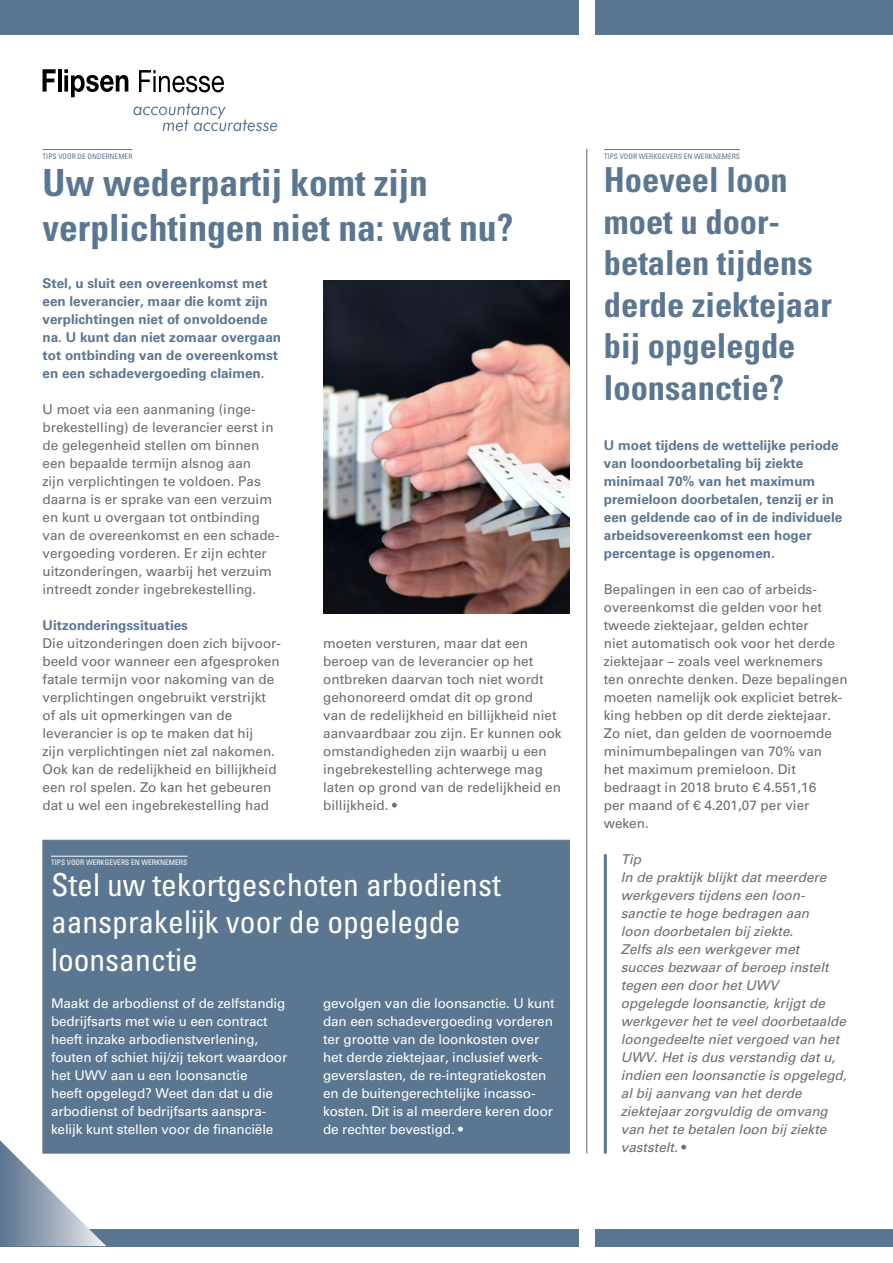
<style>
.page{position:relative;width:893px;height:1263px;background:#fff}
.page>*{position:absolute;margin:0;border:0;box-sizing:border-box;transform-origin:0 0}
.t1{font:700 condensed 37.5px/45px "Univers LT Std";color:#5b7690}
.t2{font:700 condensed 34.5px/41.4px "Univers LT Std";color:#5b7690}
.t3{font:condensed 31.5px/37.8px "Univers LT Std";color:#fff}
.t4{font:13.5px/18px "Univers LT Std";color:#6d6b6b}
.t5{font:13.5px/18px "Univers LT Std";letter-spacing:-.01em;color:#fff}
.t6{font:italic 13.5px/18px "Univers LT Std";color:#6d6b6b}
.t7{font:700 13.5px/18px "Univers LT Std";color:#5b7690}
.t8{font:condensed 7.5px "Univers LT Std";color:#5b7690}
.t9{font:condensed 7.5px "Univers LT Std";color:#fff}
.s1{color:#5b7690}
.s2{font-style:normal;color:#5b7690}
</style>
<div class="page">
<div style="left:595px;top:0;width:298px;height:34px;background:#5b7690"></div>
<div style="left:0;top:0;width:578px;height:34px;background:#5b7690"></div>
<div style="left:595px;top:1229px;width:298px;height:17px;background:#5b7690"></div>
<div style="left:0;top:1229px;width:578px;height:17px;background:#5b7690"></div>
<svg style="left:43px;top:69px;width:13px;height:23px"></svg>
<hr style="left:58px;top:69px;width:3px;height:23px;background:#000">
<svg style="left:64px;top:69px;width:64px;height:28px"></svg>
<svg style="left:139px;top:70px;width:85px;height:22px"></svg>
<svg style="left:134px;top:104px;width:143px;height:27px"></svg>
<svg style="left:0;top:1140px;width:106px;height:106px"></svg>
<div style="left:43px;top:840px;width:527px;height:313px;background:#5b7690"></div>
<hr style="left:586px;top:149px;width:1px;height:1004px;background:#6d6b6b">
<hr style="left:43px;top:149px;width:90px;height:1px;background:#5b7690">
<hr style="left:604px;top:149px;width:136px;height:1px;background:#5b7690">
<hr style="left:51px;top:856px;width:136px;height:1px;background:#fff">
<img style="left:323px;top:281px;width:247px;height:332px">
<hr style="left:604px;top:854px;width:3px;height:299px;background:#5b7690">
<p class="t8" style="left:43px;top:151px;width:92px">TIPS VOOR DE ONDERNEMER</p>
<h1 class="t1" style="left:43px;top:160px;width:472px">Uw wederpartij komt zijn verplichtingen niet na: wat nu?</h1>
<p class="t7" style="left:43px;top:274px;width:240px">Stel, u sluit een overeenkomst met een leverancier, maar die komt zijn verplichtingen niet of onvoldoende na. U kunt dan niet zomaar overgaan tot ontbinding van de overeenkomst en een schadevergoeding claimen.</p>
<p class="t4" style="left:43px;top:400px;width:239px">U moet via een aanmaning (inge&shy;brekestelling) de leverancier eerst in de gelegenheid stellen om binnen een bepaalde termijn alsnog aan<br>zijn verplichtingen te voldoen. Pas daarna is er sprake van een verzuim en kunt u overgaan tot ontbinding van de overeenkomst en een schade&shy;vergoeding vorderen. Er zijn echter uitzonderingen, waarbij het verzuim intreedt zonder ingebrekestelling.</p>
<p class="t7" style="left:43px;top:616px;width:147px">Uitzonderingssituaties</p>
<p class="t4" style="left:43px;top:634px;width:240px">Die uitzonderingen doen zich bijvoor&shy;beeld voor wanneer een afgesproken fatale termijn voor nakoming van de verplichtingen ongebruikt verstrijkt of als uit opmerkingen van de leverancier is op te maken dat hij<br>zijn verplichtingen niet zal nakomen.<br>Ook kan de redelijkheid en billijkheid een rol spelen. Zo kan het gebeuren dat u wel een ingebrekestelling had</p>
<p class="t4" style="left:323px;top:634px;width:240px">moeten versturen, maar dat een beroep van de leverancier op het ontbreken daarvan toch niet wordt gehonoreerd omdat dit op grond<br>van de redelijkheid en billijkheid niet aanvaardbaar zou zijn. Er kunnen ook omstandigheden zijn waarbij u een ingebrekestelling achterwege mag laten op grond van de redelijkheid en billijkheid. <span class="s1">•</span></p>
<p class="t9" style="left:51px;top:858px;width:138px">TIPS VOOR WERKGEVERS EN WERKNEMERS</p>
<h3 class="t3" style="left:51px;top:865px;width:451px">Stel uw tekortgeschoten arbodienst aansprakelijk voor de opgelegde loonsanctie</h3>
<p class="t5" style="left:51px;top:994px;width:238px">Maakt de arbodienst of de zelfstandig bedrijfsarts met wie u een contract heeft inzake arbodienstverlening, fouten of schiet hij/zij tekort waardoor het UWV aan u een loonsanctie<br>heeft opgelegd? Weet dan dat u die arbodienst of bedrijfsarts aanspra&shy;kelijk kunt stellen voor de financiële</p>
<p class="t5" style="left:323px;top:994px;width:233px">gevolgen van die loonsanctie. U kunt dan een schadevergoeding vorderen ter grootte van de loonkosten over het derde ziektejaar, inclusief werk&shy;geverslasten, de re-integratiekosten en de buitengerechtelijke incasso&shy;kosten. Dit is al meerdere keren door de rechter bevestigd. •</p>
<p class="t8" style="left:604px;top:151px;width:138px">TIPS VOOR WERKGEVERS EN WERKNEMERS</p>
<h2 class="t2" style="left:604px;top:159px;width:230px">Hoeveel loon moet u door&shy;betalen tijdens derde ziektejaar bij opgelegde loonsanctie?</h2>
<p class="t7" style="left:604px;top:436px;width:240px">U moet tijdens de wettelijke periode van loondoorbetaling bij ziekte minimaal 70% van het maximum premieloon doorbetalen, tenzij er in een geldende cao of in de individuele arbeidsovereenkomst een hoger percentage is opgenomen.</p>
<p class="t4" style="left:604px;top:580px;width:245px">Bepalingen in een cao of arbeids&shy;overeenkomst die gelden voor het tweede ziektejaar, gelden echter<br>niet automatisch ook voor het derde ziektejaar – zoals veel werknemers<br>ten onrechte denken. Deze bepalingen moeten namelijk ook expliciet betrek&shy;king hebben op dit derde ziektejaar.<br>Zo niet, dan gelden de voornoemde minimumbepalingen van 70% van<br>het maximum premieloon. Dit bedraagt in 2018 bruto € 4.551,16<br>per maand of € 4.201,07 per vier weken.</p>
<p class="t6" style="left:621px;top:850px;width:227px">Tip<br>In de praktijk blijkt dat meerdere werkgevers tijdens een loon&shy;sanctie te hoge bedragen aan<br>loon doorbetalen bij ziekte.<br>Zelfs als een werkgever met<br>succes bezwaar of beroep instelt tegen een door het UWV opgelegde loonsanctie, krijgt de werkgever het te veel doorbetaalde loongedeelte niet vergoed van het<br>UWV. Het is dus verstandig dat u, indien een loonsanctie is opgelegd, al bij aanvang van het derde ziektejaar zorgvuldig de omvang van het te betalen loon bij ziekte vaststelt. <span class="s2">•</span></p>
</div>
